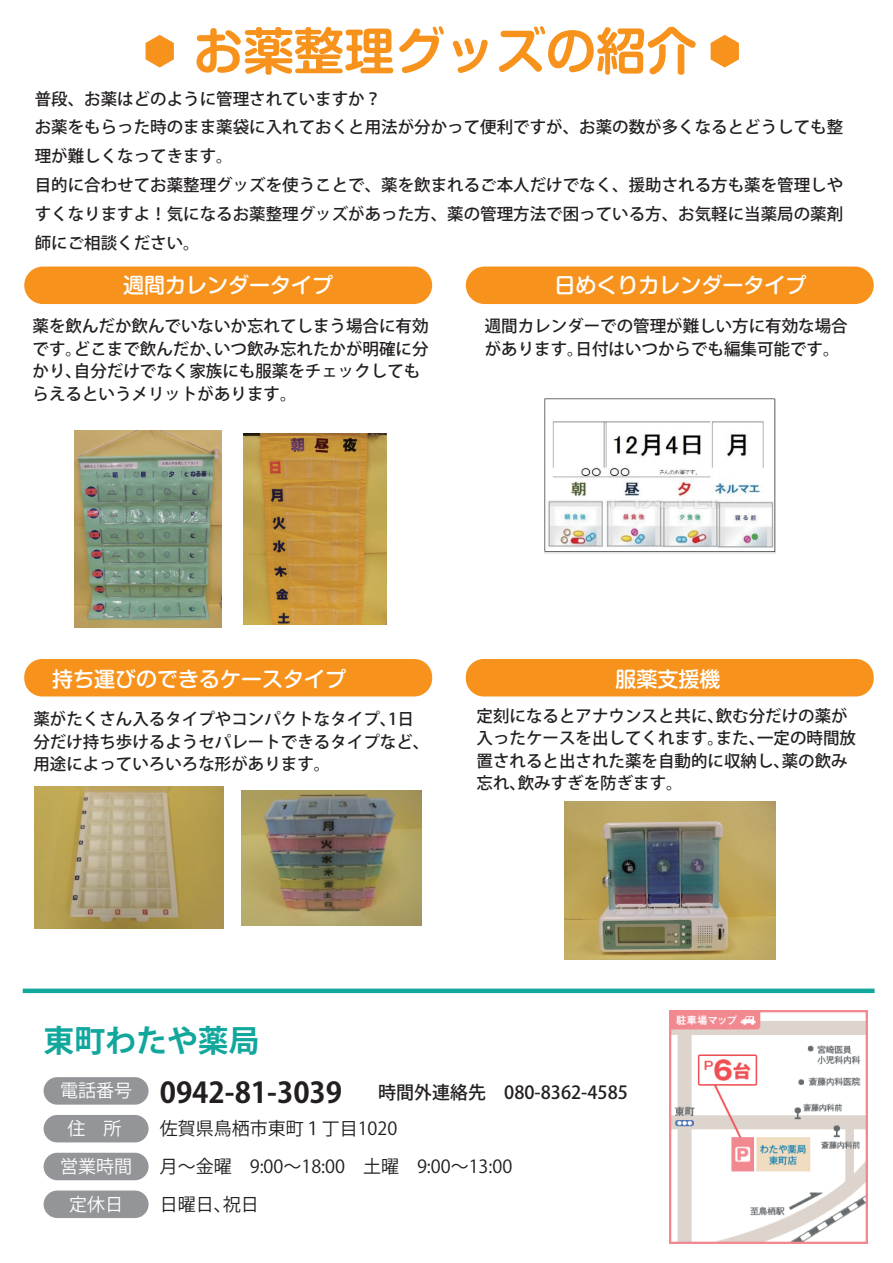
<style>
.page{position:relative;width:893px;height:1263px;background:#fff}
.page>*{position:absolute;margin:0;border:0;box-sizing:border-box;transform-origin:0 0}
.t1{font:700 50.4px "Shin M Go Pro De";color:#f7931d}
.t2{font:700 30.9px "Koz Go Pr 6 N";color:#12a79d}
.t3{font:500 21px "Shin M Go Pro";color:#fff}
.t4{font:18px/37.8px "Koz Go Pr 6 N";color:#231f20}
.t5{font:500 18px "Koz Go Pr 6 N";color:#231f20}
.t6{font:18px/37.8px "Koz Go Pr 6 N";color:#fff;text-align:center}
.t7{font:500 16.5px/22.5px "Koz Go Pr 6 N";color:#231f20}
.s1{font-weight:400;color:#fff}
.s2{font-weight:700;font-size:28.5px}
</style>
<div class="page">
<div style="left:44px;top:1077px;width:105px;height:28px;background:#939598;border-radius:14px"></div>
<div style="left:44px;top:1115px;width:105px;height:27px;background:#939598;border-radius:14px"></div>
<div style="left:44px;top:1153px;width:105px;height:27px;background:#939598;border-radius:14px"></div>
<div style="left:44px;top:1190px;width:105px;height:28px;background:#939598;border-radius:14px"></div>
<img style="left:670px;top:1010px;width:198px;height:233px">
<div style="left:23px;top:988px;width:851px;height:5px;background:#12a79d"></div>
<img style="left:74px;top:431px;width:148px;height:196px">
<img style="left:243px;top:434px;width:143px;height:191px">
<div style="left:24px;top:659px;width:408px;height:37px;background:#f7931d;border-radius:18px"></div>
<div style="left:466px;top:659px;width:408px;height:37px;background:#f7931d;border-radius:18px"></div>
<div style="left:24px;top:267px;width:408px;height:37px;background:#f7931d;border-radius:19px"></div>
<div style="left:466px;top:267px;width:408px;height:37px;background:#f7931d;border-radius:19px"></div>
<img style="left:545px;top:398px;width:230px;height:155px">
<img style="left:35px;top:786px;width:189px;height:142px">
<img style="left:242px;top:790px;width:180px;height:135px">
<img style="left:564px;top:801px;width:211px;height:158px">
<svg style="left:146px;top:35px;width:28px;height:33px"></svg>
<svg style="left:711px;top:35px;width:28px;height:33px"></svg>
<h1 class="t1" style="left:193px;top:10px;width:505px">お薬整理グッズの紹介</h1>
<p class="t7" style="left:35px;top:84px;width:810px;line-height:28.8px">普段、お薬はどのように管理されていますか？<br>お薬をもらった時のまま薬袋に入れておくと用法が分かって便利ですが、お薬の数が多くなるとどうしても整理が難しくなってきます。<br>目的に合わせてお薬整理グッズを使うことで、薬を飲まれるご本人だけでなく、援助される方も薬を管理しやすくなりますよ！気になるお薬整理グッズがあった方、薬の管理方法で困っている方、お気軽に当薬局の薬剤師にご相談ください。</p>
<p class="t3" style="left:123px;top:268px;width:211px">週間カレンダータイプ</p>
<p class="t3" style="left:554px;top:268px;width:253px">日めくりカレンダータイプ</p>
<p class="t7" style="left:33px;top:315px;width:398px">薬を飲んだか飲んでいないか忘れてしまう場合に有効です。どこまで飲んだか、いつ飲み忘れたかが明確に分かり、自分だけでなく家族にも服薬をチェックしてもらえるというメリットがあります。</p>
<p class="t7" style="left:485px;top:315px;width:364px">週間カレンダーでの管理が難しい方に有効な場合があります。日付はいつからでも編集可能です。</p>
<p class="t3" style="left:52px;top:662px;width:295px">持ち運びのできるケースタイプ</p>
<p class="t7" style="left:33px;top:708px;width:398px">薬がたくさん入るタイプやコンパクトなタイプ、1日分だけ持ち歩けるようセパレートできるタイプなど、用途によっていろいろな形があります。</p>
<p class="t3" style="left:616px;top:662px;width:106px">服薬支援機</p>
<p class="t7" style="left:476px;top:705px;width:381px">定刻になるとアナウンスと共に、飲む分だけの薬が入ったケースを出してくれます。また、一定の時間放置されると出された薬を自動的に収納し、薬の飲み忘れ、飲みすぎを防ぎます。</p>
<h2 class="t2" style="left:44px;top:1023px;width:218px">東町わたや薬局</h2>
<p class="t5" style="left:60px;top:1082px;width:569px"><span class="s1">電話番号</span> <span class="s2">0942-81-3039</span>　　時間外連絡先　080-8362-4585</p>
<p class="t6" style="left:68px;top:1110px;width:56px">住　所</p>
<p class="t4" style="left:160px;top:1110px;width:239px">佐賀県鳥栖市東町１丁目1020</p>
<p class="t6" style="left:60px;top:1148px;width:73px">営業時間定休日</p>
<p class="t4" style="left:160px;top:1148px;width:354px">月～金曜　9:00～18:00　土曜　9:00～13:00日曜日、祝日</p>
</div>
